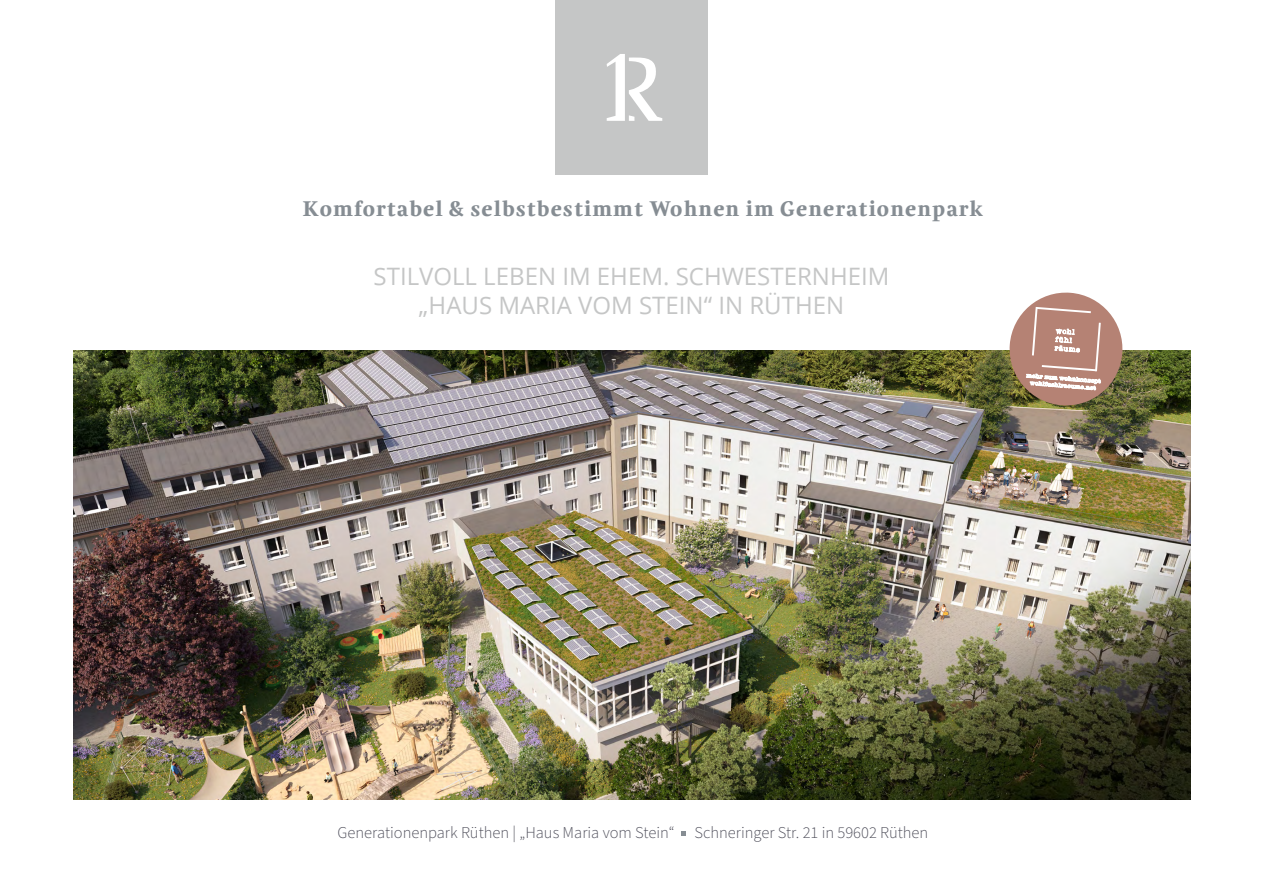
<style>
.page{position:relative;width:1263px;height:893px;background:#fff}
.page>*{position:absolute;margin:0;border:0;box-sizing:border-box;transform-origin:0 0}
.t1{font:24px/28.8px "Open Sans";color:#c5c6c6;text-align:center}
.t2{font:700 21px "PF Occula";letter-spacing:.05em;color:#868d93}
.t3{font:300 16.5px "Source Sans Pro";color:#4d4d59}
</style>
<div class="page">
<img style="left:73px;top:351px;width:1118px;height:448px">
<div style="left:555px;top:0;width:153px;height:174px;background:#c5c6c6"></div>
<svg style="left:607px;top:54px;width:55px;height:67px"></svg>
<svg style="left:681px;top:831px;width:5px;height:4px"></svg>
<svg style="left:1007px;top:292px;width:118px;height:116px"></svg>
<p class="t2" style="left:303px;top:196px;width:682px">Komfortabel &amp; selbstbestimmt Wohnen im Generationenpark</p>
<h1 class="t1" style="left:374px;top:262px;width:517px">STILVOLL LEBEN IM EHEM. SCHWESTERNHEIM „HAUS MARIA VOM STEIN“ IN RÜTHEN</h1>
<p class="t3" style="left:338px;top:821px;width:592px">Generationenpark Rüthen | „Haus Maria vom Stein“ Schneringer Str. 21 in 59602 Rüthen</p>
</div>
